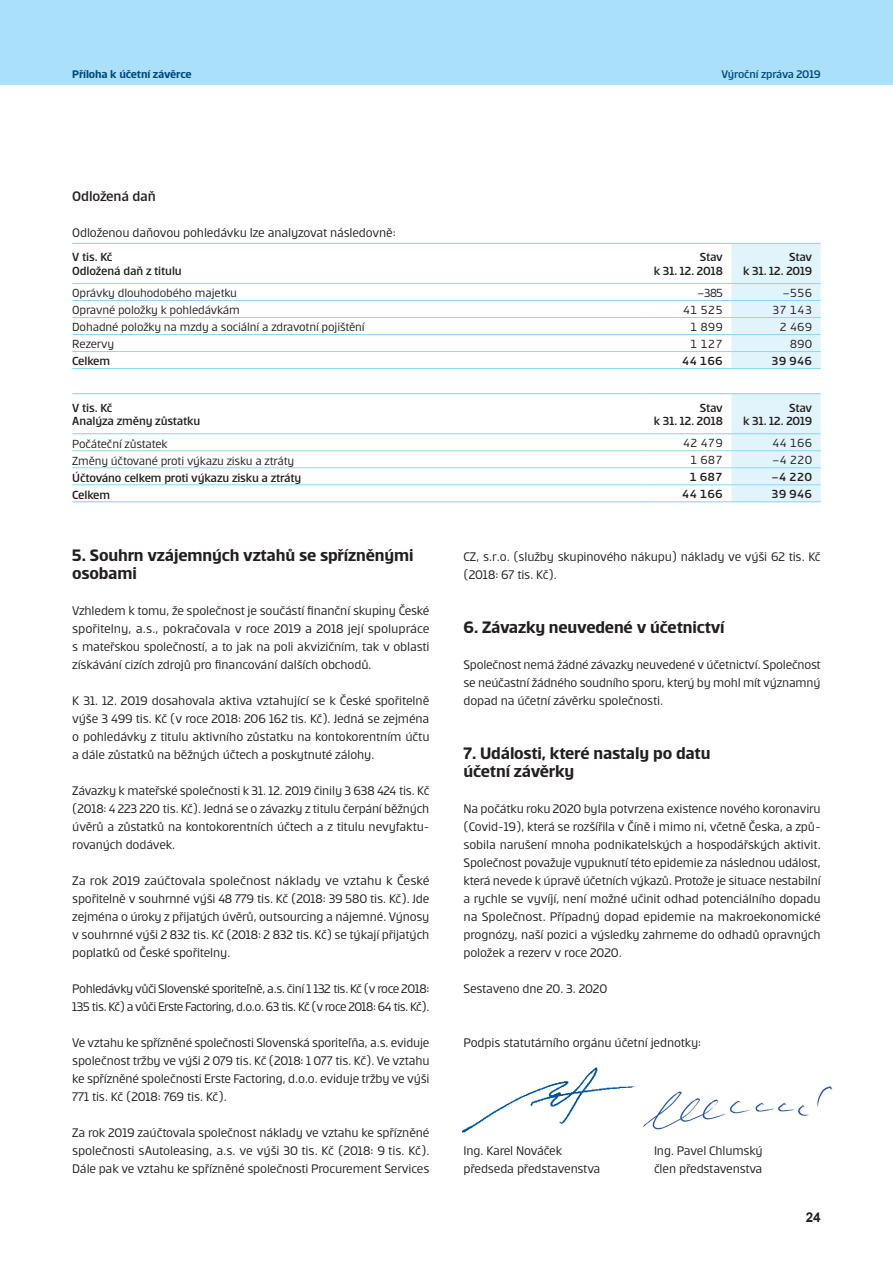
<style>
.page{position:relative;width:893px;height:1263px;background:#fff}
.page>*{position:absolute;margin:0;border:0;box-sizing:border-box;transform-origin:0 0}
.t1{font:700 18px/18px "Erste";letter-spacing:-.01em;color:#231f20}
.t2{font:500 15px "Erste";letter-spacing:-.01em;color:#231f20}
.t3{font:13.5px/18px "Erste";letter-spacing:-.015em;color:#231f20;text-align:justify}
.t4{font:13.5px/18px "Erste";letter-spacing:-.04em;color:#231f20}
.t5{font:700 13.5px "Arial";color:#231f20}
.t6{font:12.75px "Erste";letter-spacing:-.01em;color:#231f20}
.t7{font:500 12.75px/13.5px "Erste";letter-spacing:-.015em;color:#231f20;text-align:right}
.t8{font:700 12px "Erste";letter-spacing:-.015em;color:#00497b}
.t9{font:500 12px "Erste";letter-spacing:-.01em;color:#00497b}
</style>
<div class="page">
<div style="left:0;top:0;width:893px;height:85px;background:#aae0f9"></div>
<img style="left:643px;top:1086px;width:190px;height:44px">
<img style="left:462px;top:1067px;width:174px;height:66px">
<div style="left:731px;top:244px;width:90px;height:124px;background:#e1f4fc"></div>
<hr style="left:72px;top:334px;width:570px;height:1px;background:#8dd7f7">
<hr style="left:642px;top:334px;width:89px;height:1px;background:#8dd7f7">
<hr style="left:72px;top:243px;width:570px;height:1px;background:#8dd7f7">
<hr style="left:72px;top:283px;width:570px;height:1px;background:#8dd7f7">
<hr style="left:642px;top:243px;width:89px;height:1px;background:#8dd7f7">
<hr style="left:642px;top:283px;width:89px;height:1px;background:#8dd7f7">
<hr style="left:731px;top:243px;width:90px;height:1px;background:#8dd7f7">
<hr style="left:731px;top:283px;width:90px;height:1px;background:#8dd7f7">
<hr style="left:72px;top:300px;width:570px;height:1px;background:#8dd7f7">
<hr style="left:642px;top:300px;width:89px;height:1px;background:#8dd7f7">
<hr style="left:731px;top:300px;width:90px;height:1px;background:#8dd7f7">
<hr style="left:72px;top:317px;width:570px;height:1px;background:#8dd7f7">
<hr style="left:642px;top:317px;width:89px;height:1px;background:#8dd7f7">
<hr style="left:731px;top:317px;width:90px;height:1px;background:#8dd7f7">
<hr style="left:72px;top:351px;width:570px;height:1px;background:#8dd7f7">
<hr style="left:72px;top:368px;width:570px;height:1px;background:#8dd7f7">
<hr style="left:642px;top:351px;width:89px;height:1px;background:#8dd7f7">
<hr style="left:642px;top:368px;width:89px;height:1px;background:#8dd7f7">
<hr style="left:731px;top:334px;width:90px;height:1px;background:#8dd7f7">
<hr style="left:731px;top:351px;width:90px;height:1px;background:#8dd7f7">
<hr style="left:731px;top:368px;width:90px;height:1px;background:#8dd7f7">
<div style="left:731px;top:394px;width:90px;height:107px;background:#e1f4fc"></div>
<hr style="left:72px;top:393px;width:570px;height:1px;background:#8dd7f7">
<hr style="left:72px;top:433px;width:570px;height:1px;background:#8dd7f7">
<hr style="left:642px;top:393px;width:89px;height:1px;background:#8dd7f7">
<hr style="left:642px;top:433px;width:89px;height:1px;background:#8dd7f7">
<hr style="left:731px;top:393px;width:90px;height:1px;background:#8dd7f7">
<hr style="left:731px;top:433px;width:90px;height:1px;background:#8dd7f7">
<hr style="left:72px;top:450px;width:570px;height:1px;background:#8dd7f7">
<hr style="left:642px;top:450px;width:89px;height:1px;background:#8dd7f7">
<hr style="left:731px;top:450px;width:90px;height:1px;background:#8dd7f7">
<hr style="left:72px;top:467px;width:570px;height:1px;background:#8dd7f7">
<hr style="left:642px;top:467px;width:89px;height:1px;background:#8dd7f7">
<hr style="left:731px;top:467px;width:90px;height:1px;background:#8dd7f7">
<hr style="left:72px;top:484px;width:570px;height:1px;background:#8dd7f7">
<hr style="left:72px;top:501px;width:570px;height:1px;background:#8dd7f7">
<hr style="left:642px;top:484px;width:89px;height:1px;background:#8dd7f7">
<hr style="left:642px;top:501px;width:89px;height:1px;background:#8dd7f7">
<hr style="left:731px;top:484px;width:90px;height:1px;background:#8dd7f7">
<hr style="left:731px;top:501px;width:90px;height:1px;background:#8dd7f7">
<p class="t8" style="left:72px;top:68px;width:121px">Příloha k účetní závěrce</p>
<p class="t9" style="left:721px;top:68px;width:101px">Výroční zpráva 2019</p>
<p class="t2" style="left:72px;top:188px;width:85px">Odložená daň</p>
<p class="t3" style="left:72px;top:223px;width:325px">Odloženou daňovou pohledávku lze analyzovat následovně:</p>
<p class="t7" style="left:72px;top:250px;width:111px;text-align:left">V tis. Kč<br>Odložená daň z titulu</p>
<p class="t7" style="left:654px;top:250px;width:71px">Stav<br>k 31. 12. 2018</p>
<p class="t7" style="left:743px;top:250px;width:71px">Stav<br>k 31. 12. 2019</p>
<p class="t6" style="left:72px;top:287px;width:166px">Oprávky dlouhodobého majetku</p>
<p class="t6" style="left:697px;top:286px;width:27px">–385</p>
<p class="t6" style="left:782px;top:286px;width:31px">–556</p>
<p class="t6" style="left:72px;top:304px;width:169px">Opravné položky k pohledávkám</p>
<p class="t6" style="left:683px;top:303px;width:42px">41 525</p>
<p class="t6" style="left:772px;top:303px;width:42px">37 143</p>
<p class="t6" style="left:72px;top:321px;width:294px">Dohadné položky na mzdy a sociální a zdravotní pojištění</p>
<p class="t6" style="left:690px;top:320px;width:34px">1 899</p>
<p class="t6" style="left:780px;top:320px;width:34px">2 469</p>
<p class="t6" style="left:72px;top:338px;width:43px">Rezervy</p>
<p class="t6" style="left:690px;top:337px;width:34px">1 127</p>
<p class="t6" style="left:790px;top:337px;width:24px">890</p>
<p class="t7" style="left:72px;top:354px;width:39px">Celkem</p>
<p class="t7" style="left:682px;top:354px;width:43px">44 166</p>
<p class="t7" style="left:771px;top:354px;width:43px">39 946</p>
<p class="t7" style="left:72px;top:401px;width:130px;text-align:left">V tis. Kč<br>Analýza změny zůstatku</p>
<p class="t7" style="left:654px;top:401px;width:71px">Stav<br>k 31. 12. 2018</p>
<p class="t7" style="left:743px;top:401px;width:71px">Stav<br>k 31. 12. 2019</p>
<p class="t6" style="left:72px;top:437px;width:97px">Počáteční zůstatek</p>
<p class="t6" style="left:683px;top:436px;width:42px">42 479</p>
<p class="t6" style="left:772px;top:436px;width:42px">44 166</p>
<p class="t6" style="left:72px;top:454px;width:224px">Změny účtované proti výkazu zisku a ztráty</p>
<p class="t6" style="left:690px;top:453px;width:34px">1 687</p>
<p class="t6" style="left:772px;top:453px;width:41px">–4 220</p>
<p class="t7" style="left:72px;top:470px;width:231px">Účtováno celkem proti výkazu zisku a ztráty</p>
<p class="t7" style="left:689px;top:470px;width:35px">1 687</p>
<p class="t7" style="left:771px;top:470px;width:42px">–4 220</p>
<p class="t7" style="left:72px;top:487px;width:39px">Celkem</p>
<p class="t7" style="left:682px;top:487px;width:43px">44 166</p>
<p class="t7" style="left:771px;top:487px;width:43px">39 946</p>
<h1 class="t1" style="left:72px;top:546px;width:343px">5. Souhrn vzájemných vztahů se spřízněnými osobami</h1>
<p class="t3" style="left:72px;top:601px;width:359px">Vzhledem k tomu, že společnost je součástí finanční skupiny České spořitelny, a.s., pokračovala v roce 2019 a 2018 její spolupráce s mateřskou společností, a to jak na poli akvizičním, tak v oblasti získávání cizích zdrojů pro financování dalších obchodů.</p>
<p class="t3" style="left:72px;top:691px;width:359px">K 31. 12. 2019 dosahovala aktiva vztahující se k České spořitelně výše 3 499 tis. Kč (v roce 2018: 206 162 tis. Kč). Jedná se zejména o pohledávky z titulu aktivního zůstatku na kontokorentním účtu a dále zůstatků na běžných účtech a poskytnuté zálohy.</p>
<p class="t3" style="left:72px;top:781px;width:359px">Závazky k mateřské společnosti k 31. 12. 2019 činily 3 638 424 tis. Kč (2018: 4 223 220 tis. Kč). Jedná se o závazky z titulu čerpání běžných úvěrů a zůstatků na kontokorentních účtech a z titulu nevyfaktu&shy;rovaných dodávek.</p>
<p class="t3" style="left:72px;top:871px;width:359px">Za rok 2019 zaúčtovala společnost náklady ve vztahu k České spořitelně v souhrnné výši 48 779 tis. Kč (2018: 39 580 tis. Kč). Jde zejména o úroky z přijatých úvěrů, outsourcing a nájemné. Výnosy v souhrnné výši 2 832 tis. Kč (2018: 2 832 tis. Kč) se týkají přijatých poplatků od České spořitelny.</p>
<p class="t4" style="left:72px;top:979px;width:359px">Pohledávky vůči Slovenské sporiteľně, a.s. činí 1 132 tis. Kč (v roce 2018:<br>135 tis. Kč) a vůči Erste Factoring, d.o.o. 63 tis. Kč (v roce 2018: 64 tis. Kč).</p>
<p class="t3" style="left:72px;top:1033px;width:359px">Ve vztahu ke spřízněné společnosti Slovenská sporiteľňa, a.s. eviduje společnost tržby ve výši 2 079 tis. Kč (2018: 1 077 tis. Kč). Ve vztahu ke spřízněné společnosti Erste Factoring, d.o.o. eviduje tržby ve výši 771 tis. Kč (2018: 769 tis. Kč).</p>
<p class="t3" style="left:72px;top:1123px;width:359px">Za rok 2019 zaúčtovala společnost náklady ve vztahu ke spřízněné společnosti sAutoleasing, a.s. ve výši 30 tis. Kč (2018: 9 tis. Kč).<br>Dále pak ve vztahu ke spřízněné společnosti Procurement Services</p>
<p class="t3" style="left:463px;top:547px;width:359px">CZ, s.r.o. (služby skupinového nákupu) náklady ve výši 62 tis. Kč (2018: 67 tis. Kč).</p>
<h1 class="t1" style="left:463px;top:618px;width:263px">6. Závazky neuvedené v účetnictví</h1>
<p class="t3" style="left:463px;top:655px;width:359px">Společnost nemá žádné závazky neuvedené v účetnictví. Společnost se neúčastní žádného soudního sporu, který by mohl mít významný dopad na účetní závěrku společnosti.</p>
<h1 class="t1" style="left:463px;top:744px;width:248px">7. Události, které nastaly po datu účetní závěrky</h1>
<p class="t3" style="left:463px;top:799px;width:359px">Na počátku roku 2020 byla potvrzena existence nového koronaviru (Covid-19), která se rozšířila v Číně i mimo ni, včetně Česka, a způ&shy;sobila narušení mnoha podnikatelských a hospodářských aktivit.<br>Společnost považuje vypuknutí této epidemie za následnou událost, která nevede k úpravě účetních výkazů. Protože je situace nestabilní a rychle se vyvíjí, není možné učinit odhad potenciálního dopadu na Společnost. Případný dopad epidemie na makroekonomické prognózy, naší pozici a výsledky zahrneme do odhadů opravných položek a rezerv v roce 2020.</p>
<p class="t3" style="left:463px;top:979px;width:145px">Sestaveno dne 20. 3. 2020</p>
<p class="t3" style="left:463px;top:1033px;width:239px">Podpis statutárního orgánu účetní jednotky:</p>
<p class="t3" style="left:463px;top:1141px;width:100px">Ing. Karel Nováček</p>
<p class="t3" style="left:654px;top:1141px;width:110px">Ing. Pavel Chlumský</p>
<p class="t3" style="left:463px;top:1159px;width:138px">předseda představenstva</p>
<p class="t3" style="left:654px;top:1159px;width:110px">člen představenstva</p>
<p class="t5" style="left:806px;top:1207px;width:17px">24</p>
</div>
